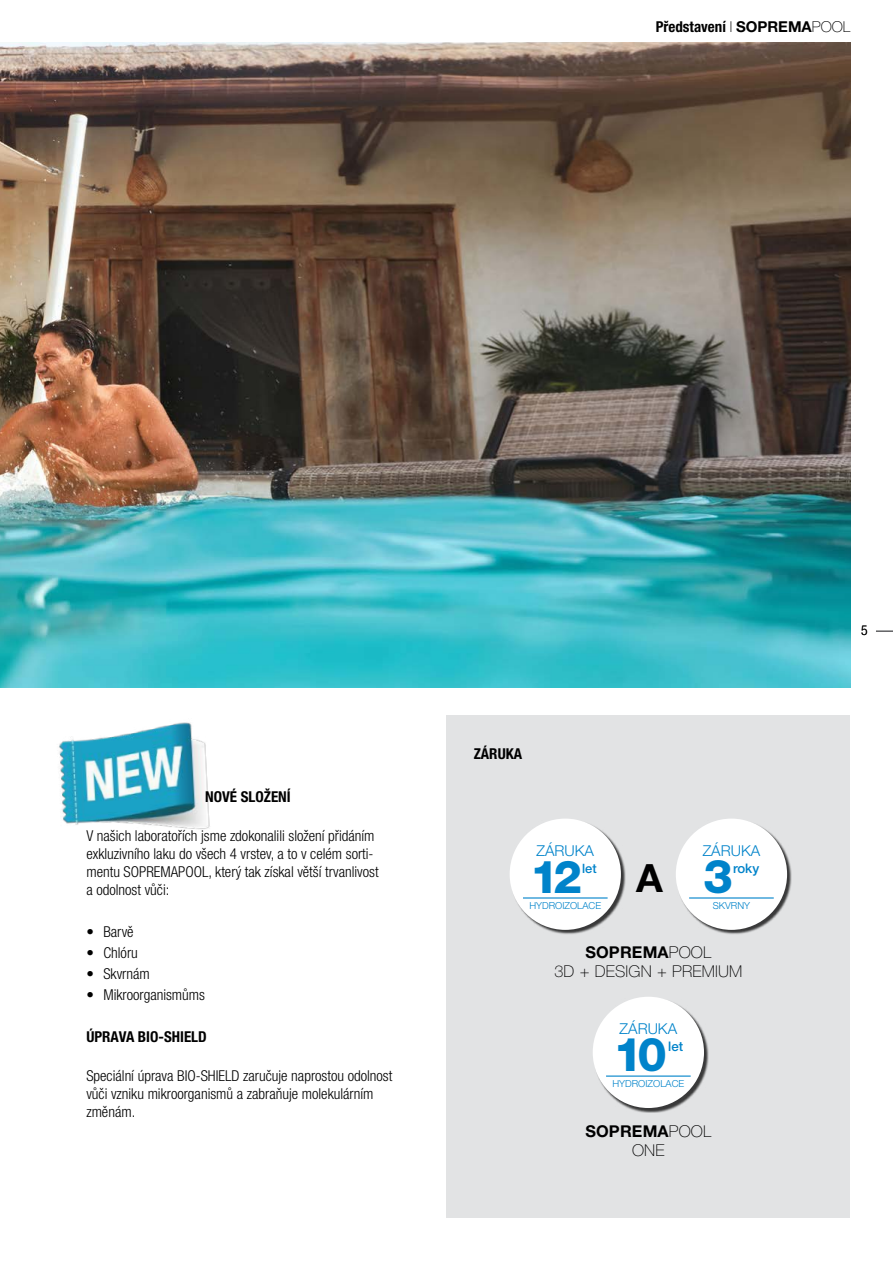
<style>
.page{position:relative;width:893px;height:1263px;background:#fff}
.page>*{position:absolute;margin:0;border:0;box-sizing:border-box;transform-origin:0 0}
.t1{font:800 46.65px "Helvetica Neue LT Pro";color:#0083ca}
.t2{font:800 45.45px "Helvetica Neue LT Pro";color:#0083ca}
.t3{font:700 39px "Helvetica Neue LT Pro";color:#000}
.t4{font:100 16.35px/19px "Helvetica Neue LT Pro";letter-spacing:.01em;color:#000;text-align:center}
.t5{font:700 16.35px/19px "Helvetica Neue LT Pro";letter-spacing:.01em;color:#000;text-align:center}
.t6{font:300 condensed 15px/18px "Helvetica Neue LT Pro";color:#000}
.t7{font:700 condensed 15px "Helvetica Neue LT Pro";color:#000}
.t8{font:300 15px "Helvetica Neue LT Pro";color:#0083ca}
.t9{font:300 condensed 13.5px "Helvetica Neue LT Pro";color:#000}
.t10{font:500 13.2px "Helvetica Neue LT Pro";color:#0083ca}
.t11{font:500 12.9px "Helvetica Neue LT Pro";color:#0083ca}
.t12{font:300 9.75px "Helvetica Neue LT Pro";color:#0083ca}
.s1{font-weight:100;font-stretch:expanded}
.s2{font-stretch:normal}
.s3{font-weight:100;font-stretch:normal}
.s4{font-weight:700}
.s5{font-weight:100}
</style>
<div class="page">
<div style="left:446px;top:715px;width:404px;height:502px;background:#e2e3e4"></div>
<img style="left:0;top:43px;width:850px;height:644px">
<svg style="left:876px;top:631px;width:17px;height:1px"></svg>
<div style="left:594px;top:998px;width:114px;height:114px;background:#000;opacity:.75"></div>
<div style="left:593px;top:997px;width:111px;height:111px;background:#fff;border-radius:50%"></div>
<img style="left:43px;top:687px;width:183px;height:142px">
<div style="left:511px;top:820px;width:114px;height:114px;background:#000;opacity:.75"></div>
<div style="left:510px;top:819px;width:111px;height:111px;background:#fff;border-radius:50%"></div>
<hr style="left:523px;top:897px;width:85px;height:2px;background:#0083ca">
<div style="left:677px;top:820px;width:115px;height:114px;background:#000;opacity:.75"></div>
<div style="left:676px;top:819px;width:111px;height:111px;background:#fff;border-radius:50%"></div>
<hr style="left:689px;top:897px;width:85px;height:2px;background:#0083ca">
<hr style="left:606px;top:1075px;width:85px;height:2px;background:#0083ca">
<p class="t7" style="left:656px;top:18px;width:196px">Představení <span class="s1">l</span> <span class="s2">SOPREMA</span><span class="s3">POOL</span></p>
<p class="t7" style="left:205px;top:787px;width:87px">NOVÉ SLOŽENÍ</p>
<p class="t6" style="left:86px;top:826px;width:294px">V našich laboratořích jsme zdokonalili složení přidáním exkluzivního laku do všech 4 vrstev, a to v celém sorti&shy;mentu SOPREMAPOOL, který tak získal větší trvanlivost a odolnost vůči:</p>
<p class="t6" style="left:86px;top:922px;width:49px">• Barvě</p>
<p class="t6" style="left:86px;top:943px;width:53px">• Chlóru</p>
<p class="t6" style="left:86px;top:964px;width:65px">• Skvrnám</p>
<p class="t6" style="left:86px;top:985px;width:120px">• Mikroorganismůms</p>
<p class="t7" style="left:86px;top:1027px;width:122px">ÚPRAVA BIO-SHIELD</p>
<p class="t6" style="left:86px;top:1066px;width:307px">Speciální úprava BIO-SHIELD zaručuje naprostou odolnost vůči vzniku mikroorganismů a zabraňuje molekulárním změnám.</p>
<p class="t7" style="left:474px;top:745px;width:50px">ZÁRUKA</p>
<p class="t8" style="left:536px;top:842px;width:59px">ZÁRUKA</p>
<p class="t8" style="left:703px;top:842px;width:59px">ZÁRUKA</p>
<h2 class="t2" style="left:530px;top:849px;width:53px">12</h2>
<p class="t11" style="left:582px;top:861px;width:16px">let</p>
<h3 class="t3" style="left:636px;top:853px;width:28px">A</h3>
<h1 class="t1" style="left:704px;top:848px;width:31px">3</h1>
<p class="t10" style="left:733px;top:860px;width:28px">roky</p>
<p class="t12" style="left:529px;top:900px;width:73px">HYDROIZOLACE</p>
<p class="t12" style="left:713px;top:900px;width:39px">SKVRNY</p>
<p class="t4" style="left:554px;top:942px;width:189px"><span class="s4">SOPREMA</span>POOL<br>3D + DESIGN + PREMIUM</p>
<p class="t8" style="left:620px;top:1020px;width:59px">ZÁRUKA</p>
<h1 class="t1" style="left:614px;top:1026px;width:55px">10</h1>
<p class="t10" style="left:668px;top:1038px;width:16px">let</p>
<p class="t12" style="left:612px;top:1078px;width:73px">HYDROIZOLACE</p>
<p class="t5" style="left:585px;top:1121px;width:127px">SOPREMA<span class="s5">POOL<br>ONE</span></p>
<p class="t9" style="left:861px;top:622px;width:8px">5</p>
</div>
